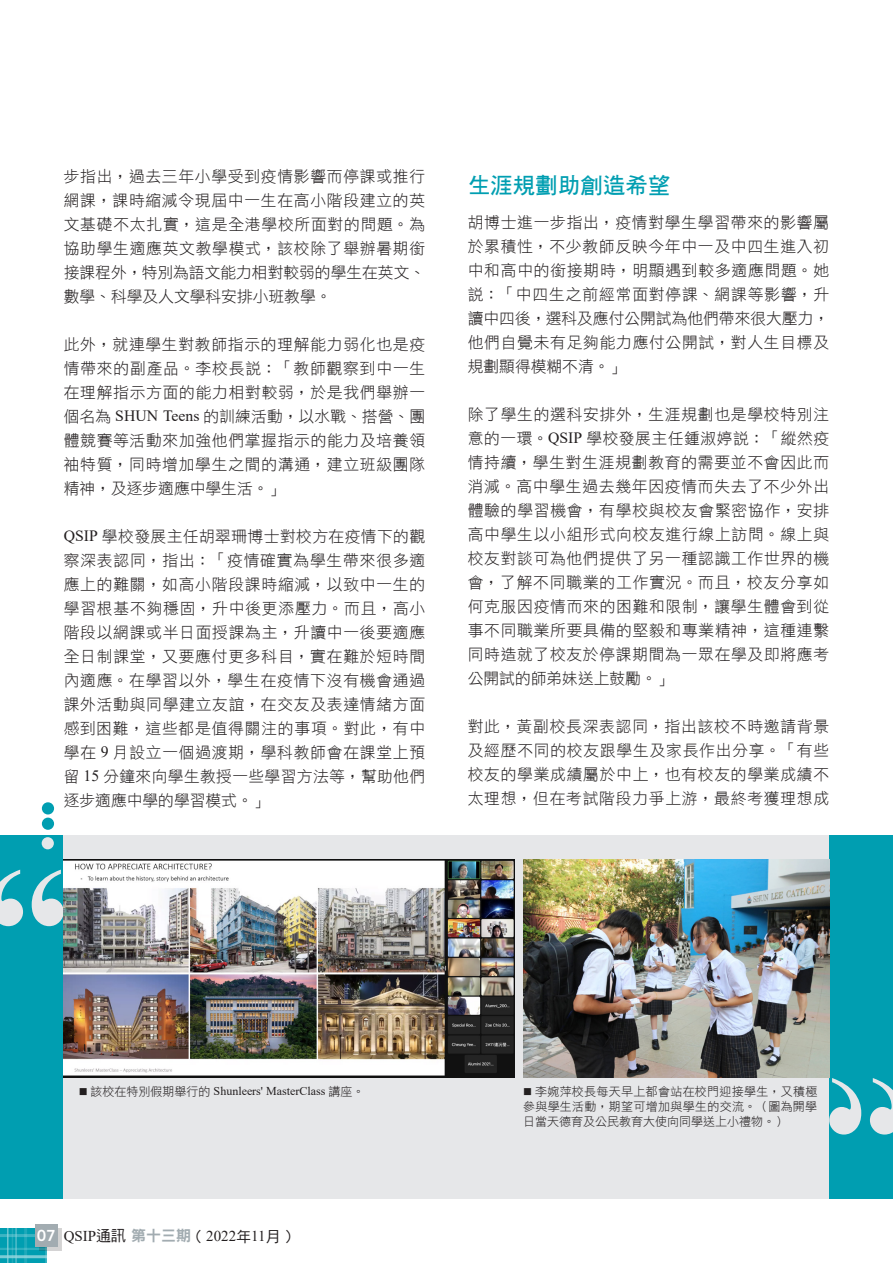
<style>
.page{position:relative;width:893px;height:1263px;background:#fff}
.page>*{position:absolute;margin:0;border:0;box-sizing:border-box;transform-origin:0 0}
.專訪分題_1{font:22.5px "DF Hei Bd HKP BF";color:#009eb1}
.Newsletter_內文{font:15.75px/24px "DF Hei Lt HK BF";letter-spacing:.045em;color:#231f20;text-align:justify}
.t1{font:15px "Times New Roman";color:#231f20}
.Newsletter_Caption{font:12px/15px "DF Hei Lt HK BF";letter-spacing:.025em;color:#231f20;text-align:justify}
.Newsletter_Caption-2{font:12px "Times New Roman";color:#231f20}
.s1{font-family:"Times New Roman"}
.s2{font-family:"DF Hei Lt HK BF"}
.s3{font-family:"DFN Hei XB HKP BF";color:#fff}
.s4{font-family:"DF Hei Md HKSCS U"}
.s5{font-family:"DFN Hei XB HKP BF";color:#a2acb1}
</style>
<div class="page">
<div style="left:0;top:1228px;width:47px;height:35px;background:#009eb1"></div>
<hr style="left:7px;top:1228px;width:2px;height:35px;background:#fff">
<hr style="left:12px;top:1228px;width:1px;height:35px;background:#fff">
<hr style="left:16px;top:1228px;width:1px;height:35px;background:#fff">
<hr style="left:24px;top:1228px;width:3px;height:35px;background:#fff">
<hr style="left:45px;top:1228px;width:2px;height:35px;background:#fff">
<hr style="left:0;top:1255px;width:47px;height:3px;background:#fff">
<hr style="left:0;top:1248px;width:47px;height:2px;background:#fff">
<hr style="left:0;top:1228px;width:47px;height:1px;background:#fff">
<hr style="left:0;top:1234px;width:47px;height:3px;background:#fff">
<div style="left:39px;top:1228px;width:23px;height:23px;background:#231f20;opacity:.2"></div>
<div style="left:35px;top:1224px;width:22px;height:22px;background:#a2acb1"></div>
<div style="left:0;top:836px;width:893px;height:363px;background:#009eb1"></div>
<div style="left:64px;top:836px;width:765px;height:363px;background:#e6e7e9"></div>
<svg style="left:0;top:870px;width:64px;height:56px"></svg>
<svg style="left:829px;top:1078px;width:64px;height:56px"></svg>
<div style="left:42px;top:837px;width:12px;height:12px;background:#e6e7e9;border-radius:50%"></div>
<div style="left:42px;top:818px;width:12px;height:12px;background:#009eb1;border-radius:50%"></div>
<div style="left:42px;top:802px;width:12px;height:12px;background:#009eb1;border-radius:50%"></div>
<img style="left:64px;top:859px;width:451px;height:218px">
<img style="left:523px;top:859px;width:306px;height:218px">
<p class="Newsletter_內文" style="left:64px;top:164px;width:363px">步指出，過去三年小學受到疫情影響而停課或推行網課，課時縮減令現屆中一生在高小階段建立的英文基礎不太扎實，這是全港學校所面對的問題。為協助學生適應英文教學模式，該校除了舉辦暑期銜接課程外，特別為語文能力相對較弱的學生在英文、數學、科學及人文學科安排小班教學。</p>
<p class="Newsletter_內文" style="left:64px;top:332px;width:363px">此外，就連學生對教師指示的理解能力弱化也是疫情帶來的副產品。李校長說：「教師觀察到中一生在理解指示方面的能力相對較弱，於是我們舉辦一個名為 <span class="s1">SHUN Teens</span> 的訓練活動，以水戰、搭營、團體競賽等活動來加強他們掌握指示的能力及培養領袖特質，同時增加學生之間的溝通，建立班級團隊精神，及逐步適應中學生活。」</p>
<p class="Newsletter_內文" style="left:64px;top:524px;width:363px"><span class="s1">QSIP</span> 學校發展主任胡翠珊博士對校方在疫情下的觀察深表認同，指出：「疫情確實為學生帶來很多適應上的難關，如高小階段課時縮減，以致中一生的學習根基不夠穩固，升中後更添壓力。而且，高小階段以網課或半日面授課為主，升讀中一後要適應全日制課堂，又要應付更多科目，實在難於短時間內適應。在學習以外，學生在疫情下沒有機會通過課外活動與同學建立友誼，在交友及表達情緒方面感到困難，這些都是值得關注的事項。對此，有中學在 <span class="s1">9</span> 月設立一個過渡期，學科教師會在課堂上預留 <span class="s1">15</span> 分鐘來向學生教授一些學習方法等，幫助他們逐步適應中學的學習模式。」</p>
<p class="專訪分題_1" style="left:468px;top:174px;width:204px">生涯規劃助創造希望</p>
<p class="Newsletter_內文" style="left:468px;top:211px;width:363px">胡博士進一步指出，疫情對學生學習帶來的影響屬於累積性，不少教師反映今年中一及中四生進入初中和高中的銜接期時，明顯遇到較多適應問題。她說：「中四生之前經常面對停課、網課等影響，升讀中四後，選科及應付公開試為他們帶來很大壓力，他們自覺未有足夠能力應付公開試，對人生目標及規劃顯得模糊不清。」</p>
<p class="Newsletter_內文" style="left:468px;top:403px;width:363px">除了學生的選科安排外，生涯規劃也是學校特別注意的一環。<span class="s1">QSIP</span> 學校發展主任鍾淑婷說：「縱然疫情持續，學生對生涯規劃教育的需要並不會因此而消減。高中學生過去幾年因疫情而失去了不少外出體驗的學習機會，有學校與校友會緊密協作，安排高中學生以小組形式向校友進行線上訪問。線上與校友對談可為他們提供了另一種認識工作世界的機會，了解不同職業的工作實況。而且，校友分享如何克服因疫情而來的困難和限制，讓學生體會到從事不同職業所要具備的堅毅和專業精神，這種連繫同時造就了校友於停課期間為一眾在學及即將應考公開試的師弟妹送上鼓勵。」</p>
<p class="Newsletter_內文" style="left:468px;top:715px;width:363px">對此，黃副校長深表認同，指出該校不時邀請背景及經歷不同的校友跟學生及家長作出分享。「有些校友的學業成績屬於中上，也有校友的學業成績不太理想，但在考試階段力爭上游，最終考獲理想成</p>
<p class="Newsletter_Caption-2" style="left:79px;top:1083px;width:287px">■ <span class="s2">該校在特別假期舉行的</span> Shunleers' MasterClass <span class="s2">講座。</span></p>
<p class="Newsletter_Caption" style="left:523px;top:1084px;width:296px">■ 李婉萍校長每天早上都會站在校門迎接學生，又積極參與學生活動，期望可增加與學生的交流。（圖為開學日當天德育及公民教育大使向同學送上小禮物。）</p>
<p class="t1" style="left:37px;top:1226px;width:261px"><span class="s3">07</span> QSIP<span class="s4">通訊</span> <span class="s5">第十三期</span><span class="s4">（</span>2022<span class="s4">年</span>11<span class="s4">月）</span></p>
</div>
